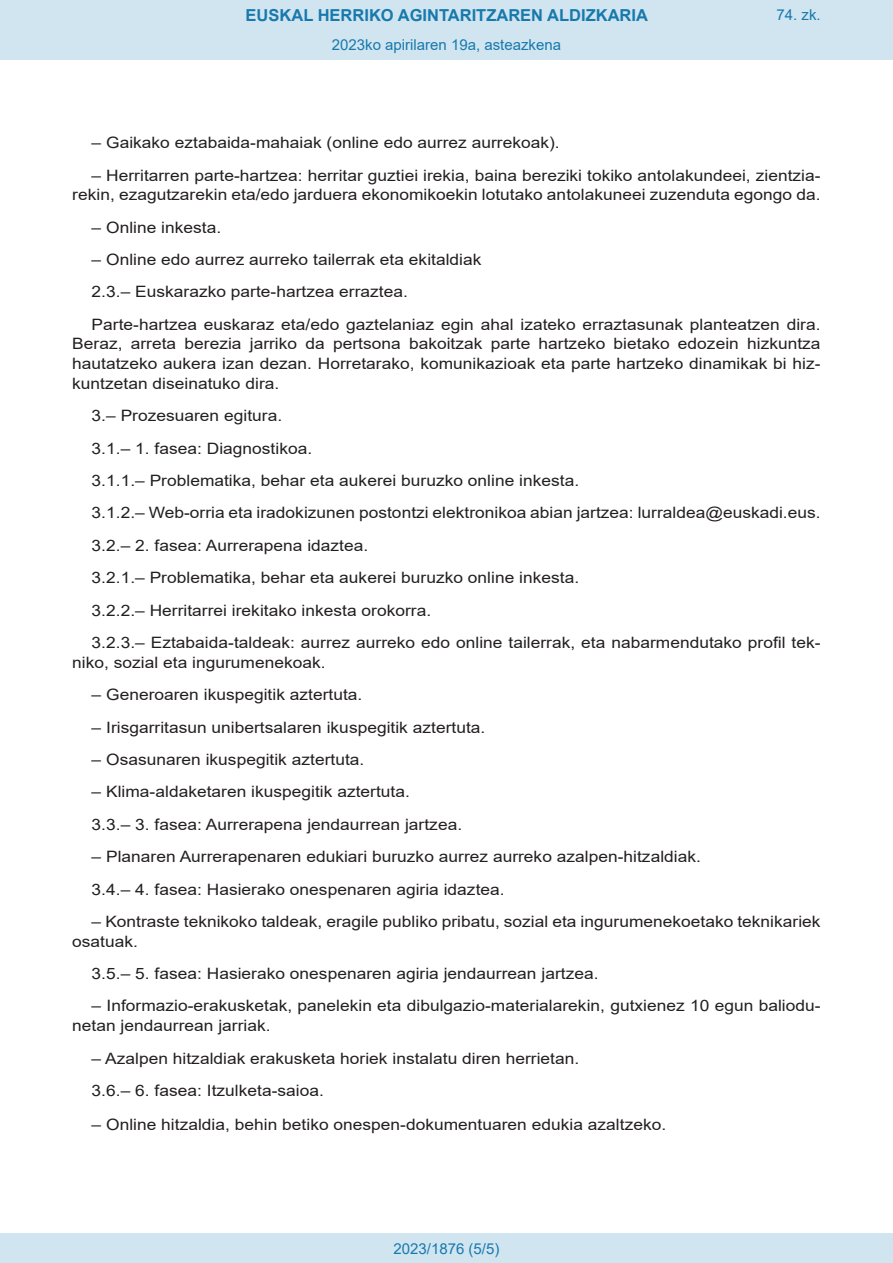
<style>
.page{position:relative;width:893px;height:1263px;background:#fff}
.page>*{position:absolute;margin:0;border:0;box-sizing:border-box;transform-origin:0 0}
.t1{font:700 16.5px "Arial";color:#1879ad}
.BOPVDetalle{font:15.6px/19.6px "Arial";color:#231f20;scale:1.11 1}
.Paginacion_Centro{font:15px "Arial";color:#1879ad}
</style>
<div class="page">
<div style="left:0;top:0;width:893px;height:60px;background:#d0e5f0"></div>
<div style="left:0;top:1233px;width:893px;height:30px;background:#d0e5f0"></div>
<p class="t1" style="left:246px;top:3px;width:404px">EUSKAL HERRIKO AGINTARITZAREN ALDIZKARIA</p>
<p class="Paginacion_Centro" style="left:332px;top:35px;width:231px">2023ko apirilaren 19a, asteazkena</p>
<p class="Paginacion_Centro" style="left:776px;top:5px;width:46px">74. zk.</p>
<p class="BOPVDetalle" style="left:92px;top:133px;width:423px">– Gaikako eztabaida-mahaiak (online edo aurrez aurrekoak).</p>
<p class="BOPVDetalle" style="left:72px;top:165px;width:676px;text-align:right">– Herritarren parte-hartzea: herritar guztiei irekia, baina bereziki tokiko antolakundeei, zientzia&shy;rekin, ezagutzarekin eta/edo jarduera ekonomikoekin lotutako antolakuneei zuzenduta egongo da.</p>
<p class="BOPVDetalle" style="left:92px;top:217px;width:118px">– Online inkesta.</p>
<p class="BOPVDetalle" style="left:92px;top:250px;width:353px">– Online edo aurrez aurreko tailerrak eta ekitaldiak</p>
<p class="BOPVDetalle" style="left:92px;top:282px;width:286px">2.3.– Euskarazko parte-hartzea erraztea.</p>
<p class="BOPVDetalle" style="left:72px;top:314px;width:676px;text-align:justify;text-indent:19px">Parte-hartzea euskaraz eta/edo gaztelaniaz egin ahal izateko erraztasunak planteatzen dira.<br>Beraz, arreta berezia jarriko da pertsona bakoitzak parte hartzeko bietako edozein hizkuntza hautatzeko aukera izan dezan. Horretarako, komunikazioak eta parte hartzeko dinamikak bi hiz&shy;kuntzetan diseinatuko dira.</p>
<p class="BOPVDetalle" style="left:92px;top:406px;width:173px">3.– Prozesuaren egitura.</p>
<p class="BOPVDetalle" style="left:92px;top:438px;width:200px">3.1.– 1. fasea: Diagnostikoa.</p>
<p class="BOPVDetalle" style="left:92px;top:471px;width:441px">3.1.1.– Problematika, behar eta aukerei buruzko online inkesta.</p>
<p class="BOPVDetalle" style="left:92px;top:503px;width:658px">3.1.2.– Web-orria eta iradokizunen postontzi elektronikoa abian jartzea: lurraldea@euskadi.eus.</p>
<p class="BOPVDetalle" style="left:92px;top:535px;width:251px">3.2.– 2. fasea: Aurrerapena idaztea.</p>
<p class="BOPVDetalle" style="left:92px;top:568px;width:441px">3.2.1.– Problematika, behar eta aukerei buruzko online inkesta.</p>
<p class="BOPVDetalle" style="left:92px;top:600px;width:307px">3.2.2.– Herritarrei irekitako inkesta orokorra.</p>
<p class="BOPVDetalle" style="left:72px;top:633px;width:676px;text-indent:19px">3.2.3.– Eztabaida-taldeak: aurrez aurreko edo online tailerrak, eta nabarmendutako profil tek&shy;niko, sozial eta ingurumenekoak.</p>
<p class="BOPVDetalle" style="left:92px;top:685px;width:245px">– Generoaren ikuspegitik aztertuta.</p>
<p class="BOPVDetalle" style="left:92px;top:717px;width:356px">– Irisgarritasun unibertsalaren ikuspegitik aztertuta.</p>
<p class="BOPVDetalle" style="left:92px;top:749px;width:247px">– Osasunaren ikuspegitik aztertuta.</p>
<p class="BOPVDetalle" style="left:92px;top:782px;width:288px">– Klima-aldaketaren ikuspegitik aztertuta.</p>
<p class="BOPVDetalle" style="left:92px;top:814px;width:335px">3.3.– 3. fasea: Aurrerapena jendaurrean jartzea.</p>
<p class="BOPVDetalle" style="left:92px;top:847px;width:550px">– Planaren Aurrerapenaren edukiari buruzko aurrez aurreko azalpen-hitzaldiak.</p>
<p class="BOPVDetalle" style="left:92px;top:879px;width:374px">3.4.– 4. fasea: Hasierako onespenaren agiria idaztea.</p>
<p class="BOPVDetalle" style="left:72px;top:911px;width:676px;text-indent:19px">– Kontraste teknikoko taldeak, eragile publiko pribatu, sozial eta ingurumenekoetako teknikariek osatuak.</p>
<p class="BOPVDetalle" style="left:92px;top:964px;width:458px">3.5.– 5. fasea: Hasierako onespenaren agiria jendaurrean jartzea.</p>
<p class="BOPVDetalle" style="left:72px;top:996px;width:676px;text-indent:19px">– Informazio-erakusketak, panelekin eta dibulgazio-materialarekin, gutxienez 10 egun baliodu&shy;netan jendaurrean jarriak.</p>
<p class="BOPVDetalle" style="left:92px;top:1048px;width:441px">– Azalpen hitzaldiak erakusketa horiek instalatu diren herrietan.</p>
<p class="BOPVDetalle" style="left:92px;top:1080px;width:211px">3.6.– 6. fasea: Itzulketa-saioa.</p>
<p class="BOPVDetalle" style="left:92px;top:1114px;width:519px">– Online hitzaldia, behin betiko onespen-dokumentuaren edukia azaltzeko.</p>
<p class="Paginacion_Centro" style="left:393px;top:1238px;width:107px">2023/1876 (5/5)</p>
</div>
